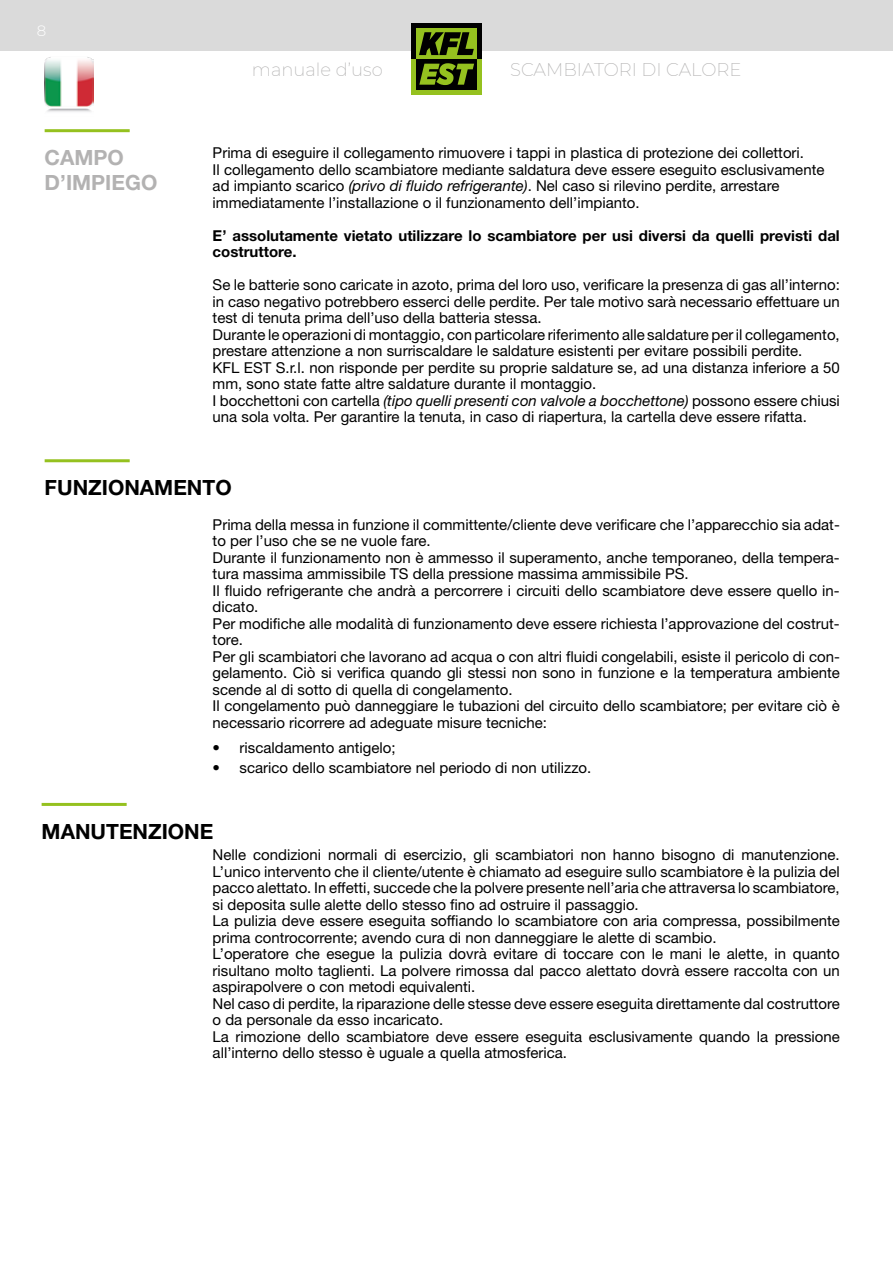
<style>
.page{position:relative;width:893px;height:1263px;background:#fff}
.page>*{position:absolute;margin:0;border:0;box-sizing:border-box;transform-origin:0 0}
.t1{font:700 21px "Helvetica Neue LT Std";color:#000}
.t2{font:700 21px/25.5px "Helvetica Neue LT Std";color:#b3b2b2}
.t3{font:200 18px "Montserrat";color:#b3b2b2}
.t4{font:15px/16.5px "Helvetica Neue LT Std";color:#000}
.t5{font:700 15px/16.5px "Helvetica Neue LT Std";color:#000}
.t6{font:300 15px "Montserrat";color:#fff}
.s1{font-style:italic}
</style>
<div class="page">
<div style="left:0;top:0;width:893px;height:51px;background:#dadada"></div>
<img style="left:45px;top:57px;width:49px;height:55px">
<div style="left:411px;top:59px;width:71px;height:35px;background:#95c11f"></div>
<div style="left:411px;top:23px;width:71px;height:36px;background:#000"></div>
<div style="left:416px;top:28px;width:61px;height:31px;background:#95c11f"></div>
<div style="left:416px;top:59px;width:61px;height:31px;background:#000"></div>
<svg style="left:419px;top:32px;width:55px;height:23px"></svg>
<svg style="left:419px;top:63px;width:55px;height:22px"></svg>
<hr style="left:45px;top:129px;width:85px;height:3px;background:#95c11f">
<hr style="left:45px;top:459px;width:85px;height:3px;background:#95c11f">
<hr style="left:42px;top:803px;width:85px;height:3px;background:#95c11f">
<p class="t6" style="left:37px;top:20px;width:11px">8</p>
<h1 class="t2" style="left:45px;top:144px;width:114px">CAMPO<br>D’IMPIEGO</h1>
<p class="t3" style="left:252px;top:57px;width:132px">manuale d’uso</p>
<p class="t3" style="left:510px;top:57px;width:233px">SCAMBIATORI DI CALORE</p>
<p class="t4" style="left:213px;top:144px;width:613px">Prima di eseguire il collegamento rimuovere i tappi in plastica di protezione dei collettori.<br>Il collegamento dello scambiatore mediante saldatura deve essere eseguito esclusivamente ad impianto scarico <span class="s1">(privo di fluido refrigerante)</span>. Nel caso si rilevino perdite, arrestare immediatamente l’installazione o il funzionamento dell’impianto.</p>
<p class="t5" style="left:213px;top:227px;width:629px">E’ assolutamente vietato utilizzare lo scambiatore per usi diversi da quelli previsti dal costruttore.</p>
<p class="t4" style="left:213px;top:276px;width:629px">Se le batterie sono caricate in azoto, prima del loro uso, verificare la presenza di gas all’interno: in caso negativo potrebbero esserci delle perdite. Per tale motivo sarà necessario effettuare un test di tenuta prima dell’uso della batteria stessa.<br>Durante le operazioni di montaggio, con particolare riferimento alle saldature per il collegamento, prestare attenzione a non surriscaldare le saldature esistenti per evitare possibili perdite.<br>KFL EST S.r.l. non risponde per perdite su proprie saldature se, ad una distanza inferiore a 50 mm, sono state fatte altre saldature durante il montaggio.<br>I bocchettoni con cartella <span class="s1">(tipo quelli presenti con valvole a bocchettone)</span> possono essere chiusi una sola volta. Per garantire la tenuta, in caso di riapertura, la cartella deve essere rifatta.</p>
<h1 class="t1" style="left:45px;top:474px;width:189px">FUNZIONAMENTO</h1>
<p class="t4" style="left:213px;top:516px;width:629px">Prima della messa in funzione il committente/cliente deve verificare che l’apparecchio sia adat&shy;to per l’uso che se ne vuole fare.<br>Durante il funzionamento non è ammesso il superamento, anche temporaneo, della tempera&shy;tura massima ammissibile TS della pressione massima ammissibile PS.<br>Il fluido refrigerante che andrà a percorrere i circuiti dello scambiatore deve essere quello in&shy;dicato.<br>Per modifiche alle modalità di funzionamento deve essere richiesta l’approvazione del costrut&shy;tore.<br>Per gli scambiatori che lavorano ad acqua o con altri fluidi congelabili, esiste il pericolo di con&shy;gelamento. Ciò si verifica quando gli stessi non sono in funzione e la temperatura ambiente scende al di sotto di quella di congelamento.<br>Il congelamento può danneggiare le tubazioni del circuito dello scambiatore; per evitare ciò è necessario ricorrere ad adeguate misure tecniche:</p>
<p class="t4" style="left:213px;top:739px;width:185px">• riscaldamento antigelo;</p>
<p class="t4" style="left:213px;top:759px;width:380px">• scarico dello scambiatore nel periodo di non utilizzo.</p>
<h1 class="t1" style="left:42px;top:818px;width:173px">MANUTENZIONE</h1>
<p class="t4" style="left:213px;top:846px;width:629px">Nelle condizioni normali di esercizio, gli scambiatori non hanno bisogno di manutenzione.<br>L’unico intervento che il cliente/utente è chiamato ad eseguire sullo scambiatore è la pulizia del pacco alettato. In effetti, succede che la polvere presente nell’aria che attraversa lo scambiatore, si deposita sulle alette dello stesso fino ad ostruire il passaggio.<br>La pulizia deve essere eseguita soffiando lo scambiatore con aria compressa, possibilmente prima controcorrente; avendo cura di non danneggiare le alette di scambio.<br>L’operatore che esegue la pulizia dovrà evitare di toccare con le mani le alette, in quanto risultano molto taglienti. La polvere rimossa dal pacco alettato dovrà essere raccolta con un aspirapolvere o con metodi equivalenti.<br>Nel caso di perdite, la riparazione delle stesse deve essere eseguita direttamente dal costruttore o da personale da esso incaricato.<br>La rimozione dello scambiatore deve essere eseguita esclusivamente quando la pressione all’interno dello stesso è uguale a quella atmosferica.</p>
</div>
